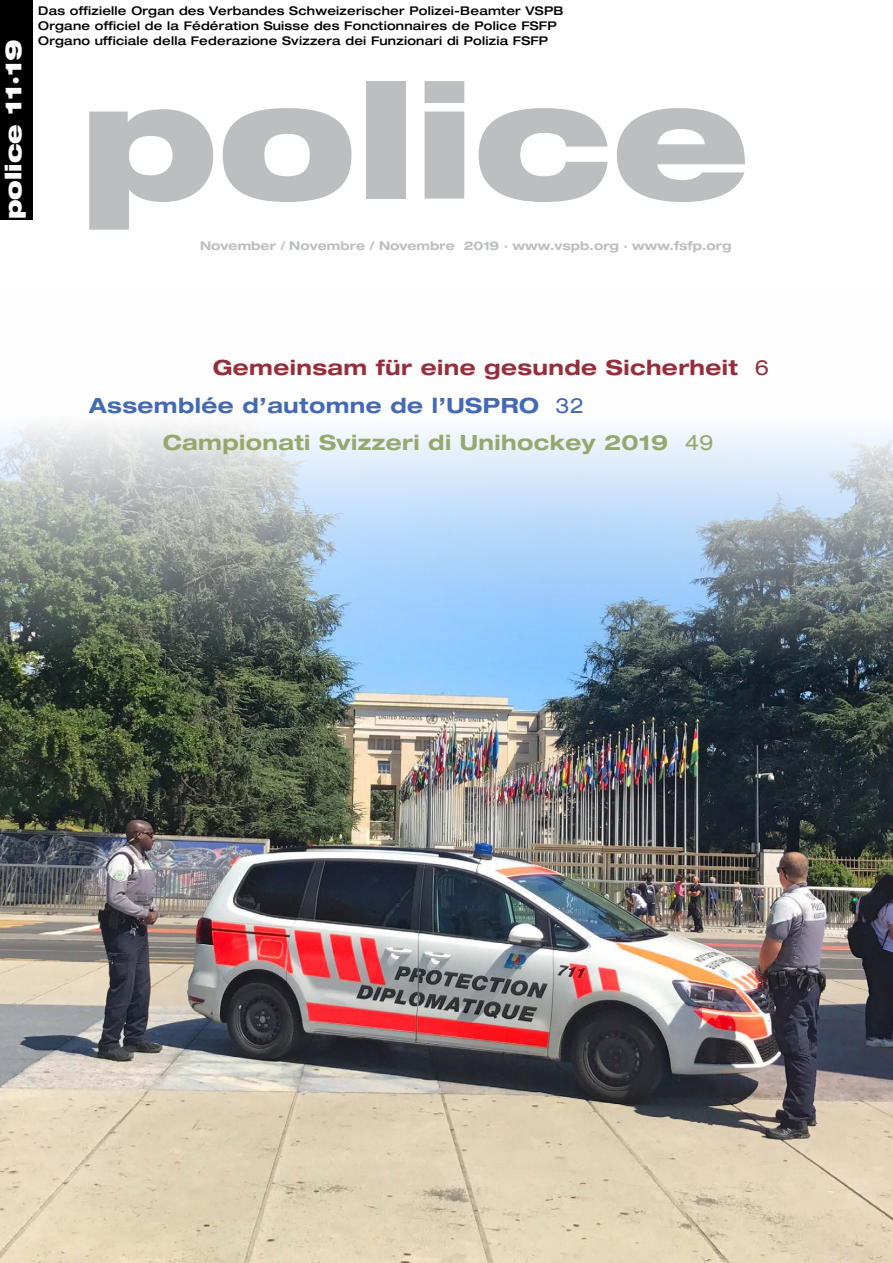
<style>
.page{position:relative;width:893px;height:1263px;background:#fff}
.page>*{position:absolute;margin:0;border:0;box-sizing:border-box;transform-origin:0 0}
.t1{font:900 expanded 158.85px "Helvetica Neue LT Std";color:#bcbec0}
.t2{font:900 expanded 22.5px "Helvetica Neue LT Std";color:#fff}
.t3{font:700 expanded 21px "Helvetica Neue LT Std";letter-spacing:.02em;color:#99a66d}
.t4{font:700 expanded 21px "Helvetica Neue LT Std";letter-spacing:.02em;color:#962e3b}
.t5{font:700 expanded 21px "Helvetica Neue LT Std";letter-spacing:.02em;color:#436ab3}
.t6{font:500 expanded 12px/15px "Helvetica Neue LT Std";letter-spacing:.02em;color:#000}
.t7{font:700 expanded 12px "Helvetica Neue LT Std";color:#bcbec0}
.s1{font-weight:400}
</style>
<div class="page">
<img style="left:0;top:424px;width:893px;height:839px">
<div style="left:0;top:0;width:33px;height:219px;background:#000"></div>
<h2 class="t2" style="left:-1px;top:219px;width:181px;rotate:-90deg">police 11·19</h2>
<p class="t6" style="left:38px;top:3px;width:527px">Das offizielle Organ des Verbandes Schweizerischer Polizei-Beamter VSPB<br>Organe officiel de la Fédération Suisse des Fonctionnaires de Police FSFP<br>Organo ufficiale della Federazione Svizzera dei Funzionari di Polizia FSFP</p>
<h1 class="t1" style="left:80px;top:38px;width:672px">police</h1>
<p class="t7" style="left:200px;top:238px;width:533px">November / Novembre / Novembre 2019 · www.vspb.org · www.fsfp.org</p>
<h3 class="t4" style="left:213px;top:354px;width:557px">Gemeinsam für eine gesunde Sicherheit <span class="s1">6</span></h3>
<h3 class="t5" style="left:89px;top:392px;width:496px">Assemblée d’automne de l’USPRO <span class="s1">32</span></h3>
<h3 class="t3" style="left:163px;top:429px;width:552px">Campionati Svizzeri di Unihockey 2019 <span class="s1">49</span></h3>
</div>
